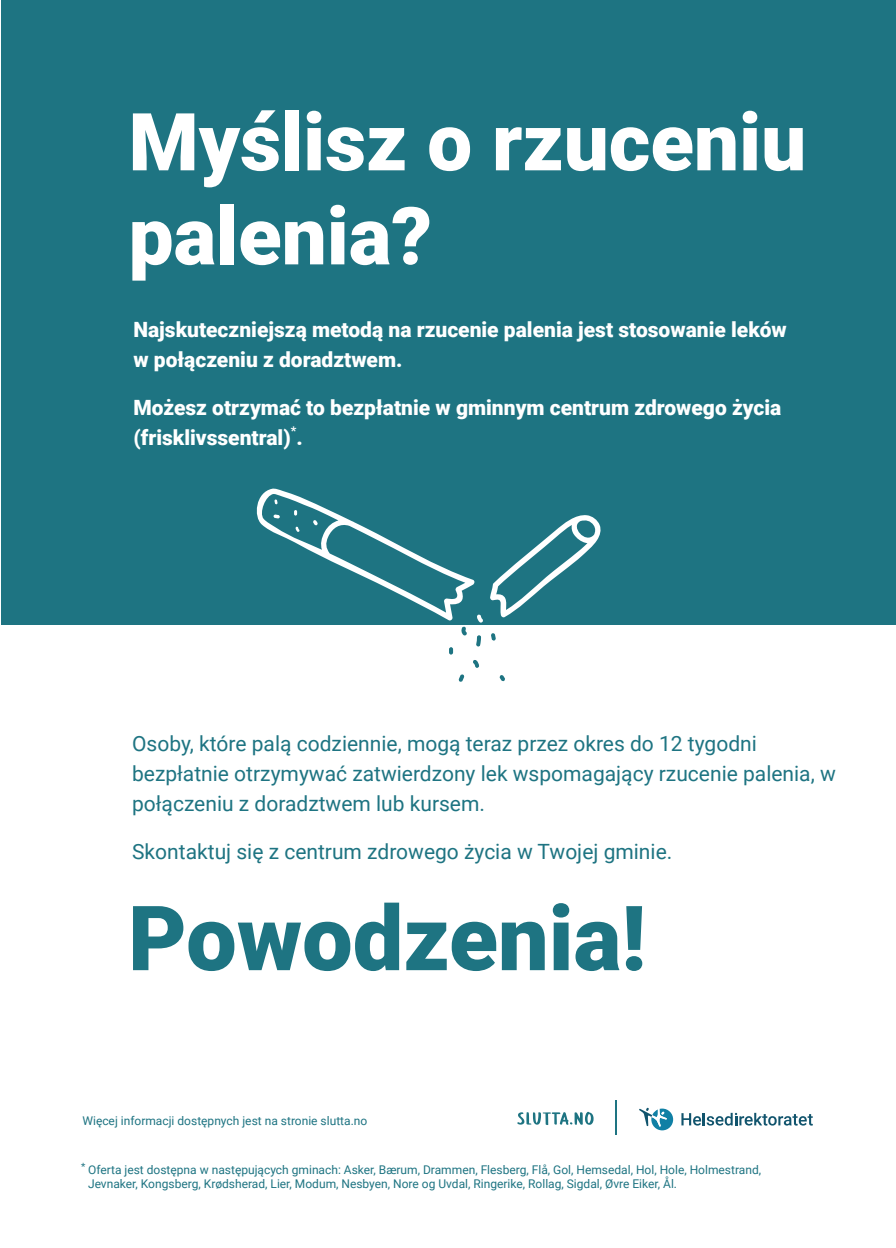
<style>
.page{position:relative;width:896px;height:1248px;background:#fff}
.page>*{position:absolute;margin:0;border:0;box-sizing:border-box;transform-origin:0 0}
.t1{font:900 90px "Roboto";color:#1e7482}
.t2{font:900 80px/94px "Roboto";color:#fff}
.t3{font:21px/30px "Roboto";color:#1e7482}
.t4{font:900 21px/30px "Roboto";color:#fff}
.t5{font:12px/14.4px "Roboto";color:#1e7482}
.t6{font:900 12px "Roboto";color:#fff}
</style>
<div class="page">
<div style="left:1px;top:0;width:894px;height:624px;background:#1e7482"></div>
<svg style="left:490px;top:515px;width:111px;height:103px"></svg>
<svg style="left:491px;top:633px;width:5px;height:7px"></svg>
<svg style="left:458px;top:674px;width:6px;height:8px"></svg>
<svg style="left:499px;top:675px;width:6px;height:6px"></svg>
<svg style="left:253px;top:488px;width:231px;height:179px"></svg>
<hr style="left:615px;top:1100px;width:1px;height:34px;background:#1e7482">
<svg style="left:639px;top:1107px;width:34px;height:23px"></svg>
<svg style="left:681px;top:1112px;width:132px;height:13px"></svg>
<svg style="left:517px;top:1111px;width:76px;height:13px"></svg>
<h2 class="t2" style="left:129px;top:92px;width:679px">Myślisz o rzuceniu palenia?</h2>
<h3 class="t4" style="left:133px;top:313px;width:655px">Najskuteczniejszą metodą na rzucenie palenia jest stosowanie leków w połączeniu z doradztwem.</h3>
<h3 class="t4" style="left:133px;top:391px;width:649px">Możesz otrzymać to bezpłatnie w gminnym centrum zdrowego życia (frisklivssentral) .</h3>
<p class="t6" style="left:291px;top:422px;width:7px">*</p>
<h3 class="t3" style="left:132px;top:727px;width:705px">Osoby, które palą codziennie, mogą teraz przez okres do 12 tygodni bezpłatnie otrzymywać zatwierdzony lek wspomagający rzucenie palenia, w połączeniu z doradztwem lub kursem.</h3>
<h3 class="t3" style="left:132px;top:835px;width:541px">Skontaktuj się z centrum zdrowego życia w Twojej gminie.</h3>
<h1 class="t1" style="left:128px;top:875px;width:519px">Powodzenia!</h1>
<p class="t5" style="left:82px;top:1113px;width:286px">Więcej informacji dostępnych jest na stronie slutta.no</p>
<p class="t5" style="left:88px;top:1161px;width:674px;text-indent:-7px"><sup>*</sup> Oferta jest dostępna w następujących gminach: Asker, Bærum, Drammen, Flesberg, Flå, Gol, Hemsedal, Hol, Hole, Holmestrand,<br>Jevnaker, Kongsberg, Krødsherad, Lier, Modum, Nesbyen, Nore og Uvdal, Ringerike, Rollag, Sigdal, Øvre Eiker, Ål.</p>
</div>
